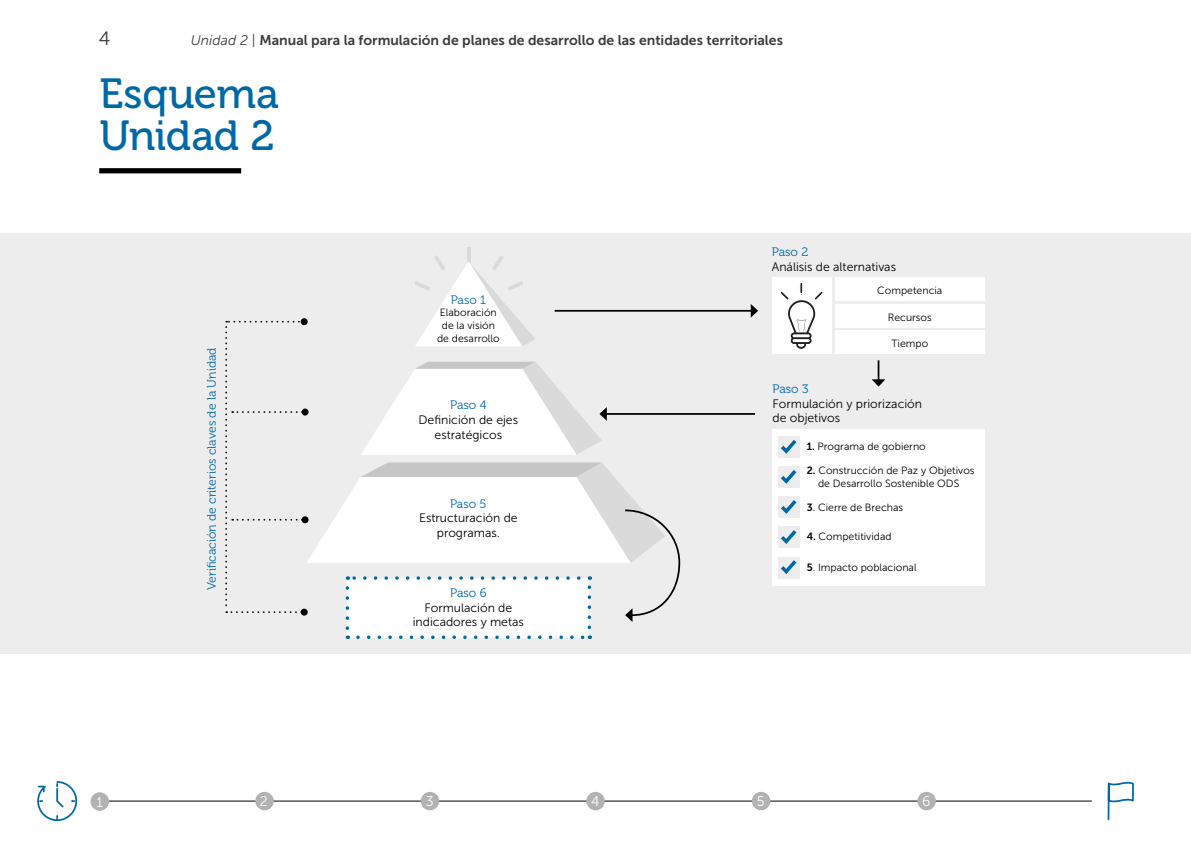
<style>
.page{position:relative;width:1191px;height:844px;background:#fff}
.page>*{position:absolute;margin:0;border:0;box-sizing:border-box;transform-origin:0 0}
.t1{font:42px/42px "Museo 500";letter-spacing:-.01em;color:#0069a5}
.t2{font:19.25px "Museo 300";color:#3c3c3b}
.t3{font:14px "Museo Sans 700";color:#3c3c3b}
.t4{font:14px "Museo Sans 300";color:#fff}
.t5{font:12.25px/14.7px "Museo Sans 300";color:#000;text-align:center}
.t6{font:12.25px "Museo 300";color:#0069a5}
.t7{font:10.5px/12.6px "Museo Sans 300";color:#000;text-align:center}
.s1{font-family:"Museo Sans 300";font-style:italic}
.s2{font-family:"Museo Sans 300"}
.s3{font-family:"Museo Sans 700"}
</style>
<div class="page">
<hr style="left:99px;top:800px;width:992px;height:1px;background:#000">
<div style="left:91px;top:792px;width:18px;height:18px;background:#b3b2b2;border-radius:50%"></div>
<div style="left:255px;top:791px;width:19px;height:19px;background:#b3b2b2;border-radius:50%"></div>
<div style="left:421px;top:791px;width:18px;height:19px;background:#b3b2b2;border-radius:50%"></div>
<div style="left:752px;top:791px;width:18px;height:19px;background:#b3b2b2;border-radius:50%"></div>
<div style="left:586px;top:791px;width:19px;height:19px;background:#b3b2b2;border-radius:50%"></div>
<div style="left:917px;top:791px;width:19px;height:19px;background:#b3b2b2;border-radius:50%"></div>
<svg style="left:1107px;top:781px;width:27px;height:40px"></svg>
<svg style="left:37px;top:781px;width:41px;height:40px"></svg>
<div style="left:0;top:233px;width:1191px;height:420px;background:#ededed"></div>
<div style="left:99px;top:168px;width:142px;height:5px;background:#000"></div>
<div style="left:772px;top:277px;width:59px;height:77px;background:#fff"></div>
<hr style="left:467px;top:247px;width:4px;height:16px;background:#dadada">
<div style="left:772px;top:429px;width:212px;height:157px;background:#fff"></div>
<div style="left:835px;top:277px;width:149px;height:23px;background:#fff"></div>
<div style="left:835px;top:304px;width:149px;height:23px;background:#fff"></div>
<div style="left:835px;top:330px;width:149px;height:24px;background:#fff"></div>
<hr style="left:606px;top:413px;width:149px;height:1px;background:#000">
<hr style="left:877px;top:360px;width:2px;height:20px;background:#000">
<svg style="left:871px;top:379px;width:14px;height:7px"></svg>
<div style="left:778px;top:435px;width:21px;height:22px;background:#ededed"></div>
<div style="left:778px;top:466px;width:21px;height:21px;background:#ededed"></div>
<div style="left:778px;top:496px;width:21px;height:21px;background:#ededed"></div>
<div style="left:778px;top:526px;width:21px;height:22px;background:#ededed"></div>
<div style="left:778px;top:557px;width:21px;height:21px;background:#ededed"></div>
<svg style="left:780px;top:436px;width:20px;height:20px"></svg>
<svg style="left:781px;top:466px;width:19px;height:20px"></svg>
<svg style="left:781px;top:496px;width:19px;height:20px"></svg>
<svg style="left:781px;top:526px;width:19px;height:20px"></svg>
<svg style="left:781px;top:557px;width:19px;height:19px"></svg>
<svg style="left:780px;top:283px;width:43px;height:66px"></svg>
<hr style="left:554px;top:310px;width:197px;height:1px;background:#000">
<svg style="left:750px;top:304px;width:8px;height:13px"></svg>
<svg style="left:225px;top:256px;width:456px;height:382px"></svg>
<div style="left:301px;top:516px;width:7px;height:7px;background:#000;border-radius:50%"></div>
<h2 class="t2" style="left:99px;top:28px;width:12px">4</h2>
<h3 class="t3" style="left:191px;top:32px;width:593px"><span class="s1">Unidad 2</span> <span class="s2">|</span> Manual para la formulación de planes de desarrollo de las entidades territoriales</h3>
<h1 class="t1" style="left:99px;top:73px;width:181px">Esquema<br>Unidad 2</h1>
<p class="t6" style="left:205px;top:589px;width:244px;rotate:-90deg">Verificación de criterios claves de la Unidad</p>
<p class="t6" style="left:451px;top:293px;width:37px">Paso 1</p>
<p class="t7" style="left:437px;top:306px;width:64px">Elaboración de la visión de desarrollo</p>
<p class="t6" style="left:450px;top:398px;width:38px">Paso 4</p>
<p class="t5" style="left:418px;top:412px;width:101px">Definición de ejes estratégicos</p>
<p class="t6" style="left:450px;top:496px;width:38px">Paso 5</p>
<p class="t5" style="left:419px;top:511px;width:100px">Estructuración de programas.</p>
<p class="t6" style="left:450px;top:586px;width:38px">Paso 6</p>
<p class="t5" style="left:413px;top:600px;width:113px">Formulación de indicadores y metas</p>
<p class="t6" style="left:772px;top:245px;width:38px">Paso 2</p>
<p class="t5" style="left:772px;top:259px;width:126px">Análisis de alternativas</p>
<p class="t7" style="left:877px;top:284px;width:66px">Competencia</p>
<p class="t7" style="left:888px;top:311px;width:45px">Recursos</p>
<p class="t7" style="left:891px;top:337px;width:38px">Tiempo</p>
<p class="t6" style="left:772px;top:382px;width:38px">Paso 3</p>
<p class="t5" style="left:772px;top:396px;width:151px;text-align:left">Formulación y priorización de objetivos</p>
<p class="t7" style="left:806px;top:440px;width:120px"><span class="s3">1.</span> Programa de gobierno</p>
<p class="t7" style="left:806px;top:464px;width:169px"><span class="s3">2.</span> Construcción de Paz y Objetivos de Desarrollo Sostenible ODS</p>
<p class="t7" style="left:806px;top:501px;width:98px"><span class="s3">3</span>. Cierre de Brechas</p>
<p class="t7" style="left:806px;top:530px;width:86px"><span class="s3">4.</span> Competitividad</p>
<p class="t7" style="left:806px;top:561px;width:111px"><span class="s3">5</span>. Impacto poblacional</p>
<h3 class="t4" style="left:96px;top:794px;width:8px">1</h3>
<h3 class="t4" style="left:260px;top:793px;width:9px">2</h3>
<h3 class="t4" style="left:426px;top:793px;width:9px">3</h3>
<h3 class="t4" style="left:591px;top:793px;width:10px">4</h3>
<h3 class="t4" style="left:757px;top:793px;width:9px">5</h3>
<h3 class="t4" style="left:922px;top:793px;width:10px">6</h3>
</div>
